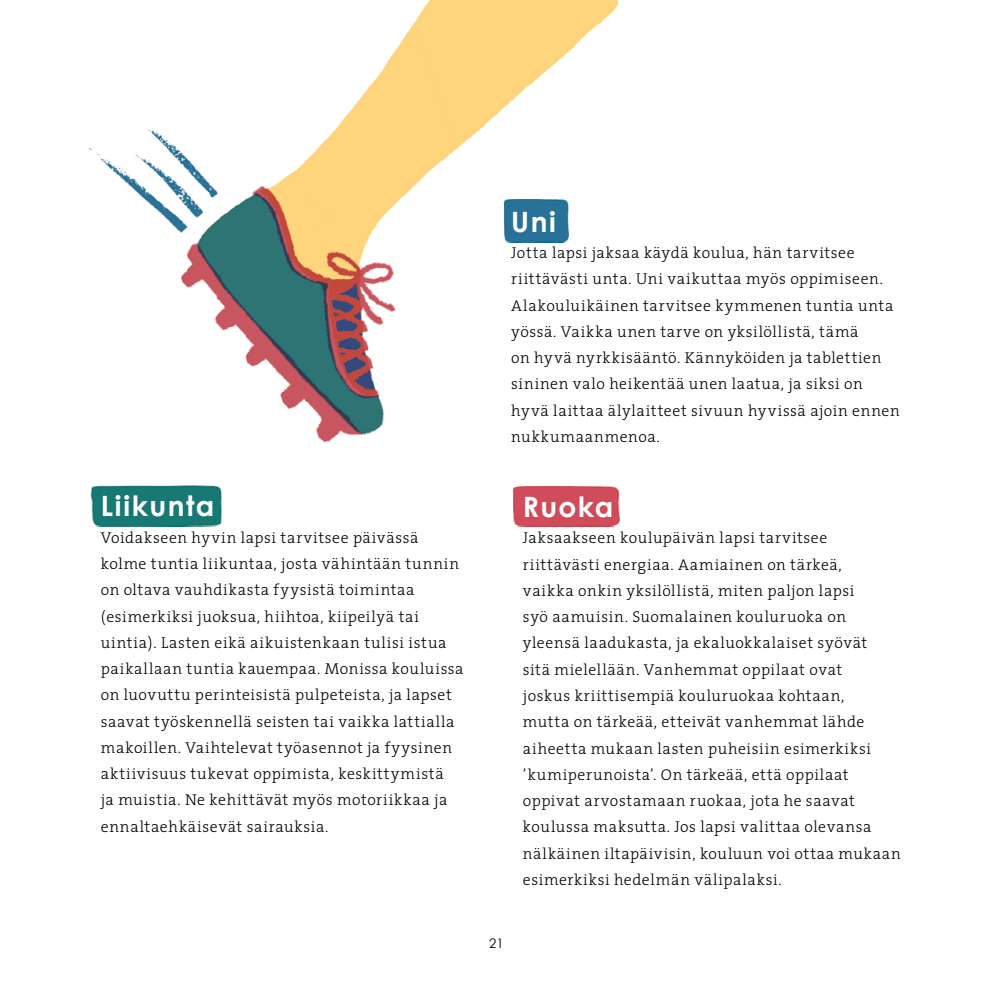
<style>
.page{position:relative;width:993px;height:993px;background:#fff}
.page>*{position:absolute;margin:0;border:0;box-sizing:border-box;transform-origin:0 0}
.LEIPIS_0504{font:700 28px "Century Gothic";letter-spacing:.055em;color:#fff}
.LEIPIS_0504-2{font:300 15.75px/26.2px "The Serif";letter-spacing:.04em;color:#000}
.t1{font:13.12px "Century Gothic";color:#000}
</style>
<div class="page">
<img style="left:88px;top:0;width:529px;height:443px">
<img style="left:504px;top:199px;width:64px;height:43px">
<img style="left:90px;top:485px;width:132px;height:41px">
<div style="left:513px;top:486px;width:106px;height:40px;background:#d04c5a"></div>
<p class="LEIPIS_0504" style="left:101px;top:488px;width:115px">Liikunta</p>
<p class="LEIPIS_0504-2" style="left:101px;top:523px;width:364px">Voidakseen hyvin lapsi tarvitsee päivässä kolme tuntia liikuntaa, josta vähintään tunnin on oltava vauhdikasta fyysistä toimintaa (esimerkiksi juoksua, hiihtoa, kiipeilyä tai uintia). Lasten eikä aikuistenkaan tulisi istua paikallaan tuntia kauempaa. Monissa kouluissa on luovuttu perinteisistä pulpeteista, ja lapset saavat työskennellä seisten tai vaikka lattialla makoillen. Vaihtelevat työasennot ja fyysinen aktiivisuus tukevat oppimista, keskittymistä<br>ja muistia. Ne kehittävät myös motoriikkaa ja ennaltaehkäisevät sairauksia.</p>
<p class="LEIPIS_0504" style="left:511px;top:204px;width:46px">Uni</p>
<p class="LEIPIS_0504-2" style="left:511px;top:239px;width:390px">Jotta lapsi jaksaa käydä koulua, hän tarvitsee riittävästi unta. Uni vaikuttaa myös oppimiseen.<br>Alakouluikäinen tarvitsee kymmenen tuntia unta yössä. Vaikka unen tarve on yksilöllistä, tämä<br>on hyvä nyrkkisääntö. Kännyköiden ja tablettien sininen valo heikentää unen laatua, ja siksi on hyvä laittaa älylaitteet sivuun hyvissä ajoin ennen nukkumaanmenoa.</p>
<p class="t1" style="left:489px;top:935px;width:16px">21</p>
<p class="LEIPIS_0504" style="left:522px;top:489px;width:92px">Ruoka</p>
<p class="LEIPIS_0504-2" style="left:522px;top:524px;width:379px">Jaksaakseen koulupäivän lapsi tarvitsee riittävästi energiaa. Aamiainen on tärkeä,<br>vaikka onkin yksilöllistä, miten paljon lapsi<br>syö aamuisin. Suomalainen kouluruoka on yleensä laadukasta, ja ekaluokkalaiset syövät<br>sitä mielellään. Vanhemmat oppilaat ovat<br>joskus kriittisempiä kouluruokaa kohtaan,<br>mutta on tärkeää, etteivät vanhemmat lähde aiheetta mukaan lasten puheisiin esimerkiksi ’kumiperunoista’. On tärkeää, että oppilaat oppivat arvostamaan ruokaa, jota he saavat koulussa maksutta. Jos lapsi valittaa olevansa nälkäinen iltapäivisin, kouluun voi ottaa mukaan esimerkiksi hedelmän välipalaksi.</p>
</div>
